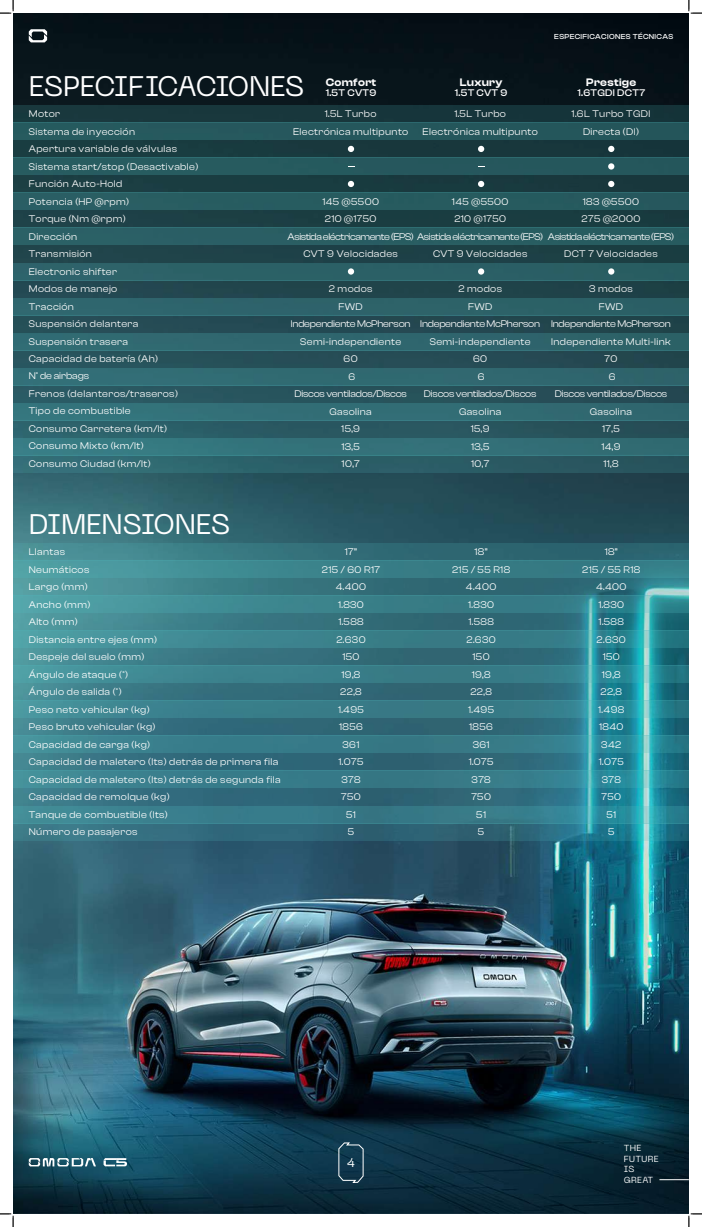
<style>
.page{position:relative;width:702px;height:1227px;background:#fff}
.page>*{position:absolute;margin:0;border:0;box-sizing:border-box;transform-origin:0 0}
.t1{font:28.12px "Neue Machina";letter-spacing:-.02em;color:#fff}
.t2{font:12.5px "Neue Machina";color:#fff}
.t3{font:600 11.25px "Clash Display";letter-spacing:.03em;color:#fff}
.t4{font:10px/17.5px "Clash Display";letter-spacing:.04em;color:#fff;text-align:center}
.t5{font:10px/17.5px "Clash Display";letter-spacing:-.02em;color:#fff;text-align:center}
.t6{font:10px/17.5px "Clash Display";color:#fff;text-align:center}
.t7{font:10px "Clash Display";letter-spacing:-.04em;color:#fff}
.t8{font:500 10px "Clash Display";letter-spacing:.03em;color:#fff}
.t9{font:8.75px/10.5px "Neue Machina";letter-spacing:.03em;color:#fff}
.t10{font:500 7.5px "Clash Display";letter-spacing:.05em;color:#fff}
</style>
<div class="page">
<img style="left:13px;top:13px;width:675px;height:1200px">
<div style="left:13px;top:105px;width:675px;height:18px;background:#18373c"></div>
<div style="left:13px;top:543px;width:675px;height:17px;background:linear-gradient(to right,#498f95,#235865)"></div>
<svg style="left:13px;top:648px;width:675px;height:17px;background:#357783"></svg>
<svg style="left:13px;top:753px;width:675px;height:17px;background:#307080"></svg>
<div style="left:13px;top:175px;width:675px;height:18px;background:#193b3f"></div>
<svg style="left:13px;top:613px;width:675px;height:17px;background:#367984"></svg>
<svg style="left:13px;top:718px;width:675px;height:17px;background:#317180"></svg>
<svg style="left:13px;top:823px;width:675px;height:17px;background:#307082"></svg>
<div style="left:13px;top:280px;width:675px;height:18px;background:#21454b"></div>
<div style="left:13px;top:140px;width:675px;height:18px;background:#18383d"></div>
<svg style="left:13px;top:578px;width:675px;height:17px;background:#3b7b85"></svg>
<svg style="left:13px;top:683px;width:675px;height:17px;background:#327481"></svg>
<svg style="left:13px;top:788px;width:675px;height:17px;background:#307082"></svg>
<div style="left:13px;top:245px;width:675px;height:18px;background:#1d4148"></div>
<div style="left:13px;top:315px;width:675px;height:18px;background:#234851"></div>
<div style="left:13px;top:385px;width:675px;height:18px;background:#27525c"></div>
<div style="left:13px;top:350px;width:675px;height:18px;background:#264d57"></div>
<div style="left:13px;top:420px;width:675px;height:18px;background:linear-gradient(to right,#2d656e,#264d56)"></div>
<div style="left:13px;top:455px;width:675px;height:18px;background:linear-gradient(to right,#336f78,#26515a)"></div>
<div style="left:13px;top:210px;width:675px;height:18px;background:#1a3d41"></div>
<svg style="left:13px;top:560px;width:675px;height:18px;background:#3d878f"></svg>
<svg style="left:13px;top:665px;width:675px;height:18px;background:#3a8691"></svg>
<svg style="left:13px;top:770px;width:675px;height:18px;background:#378290"></svg>
<div style="left:13px;top:228px;width:675px;height:17px;background:#285d62"></div>
<div style="left:13px;top:298px;width:675px;height:17px;background:#2e6369"></div>
<div style="left:13px;top:193px;width:675px;height:17px;background:#275b5f"></div>
<svg style="left:13px;top:630px;width:675px;height:18px;background:#3c8892"></svg>
<svg style="left:13px;top:735px;width:675px;height:18px;background:#38828f"></svg>
<div style="left:13px;top:158px;width:675px;height:17px;background:#26595e"></div>
<div style="left:13px;top:123px;width:675px;height:17px;background:#25575c"></div>
<svg style="left:13px;top:595px;width:675px;height:18px;background:#3e8a93"></svg>
<svg style="left:13px;top:700px;width:675px;height:18px;background:#398490"></svg>
<svg style="left:13px;top:805px;width:675px;height:18px;background:#378190"></svg>
<div style="left:13px;top:263px;width:675px;height:17px;background:#2b6066"></div>
<div style="left:13px;top:368px;width:675px;height:17px;background:#306a71"></div>
<div style="left:13px;top:438px;width:675px;height:17px;background:#33717a"></div>
<div style="left:13px;top:333px;width:675px;height:17px;background:#2f666e"></div>
<div style="left:13px;top:403px;width:675px;height:17px;background:#326d75"></div>
<svg style="left:348px;top:146px;width:6px;height:6px"></svg>
<svg style="left:348px;top:268px;width:6px;height:6px"></svg>
<svg style="left:478px;top:146px;width:6px;height:6px"></svg>
<svg style="left:478px;top:268px;width:6px;height:6px"></svg>
<svg style="left:608px;top:146px;width:6px;height:6px"></svg>
<svg style="left:608px;top:268px;width:6px;height:6px"></svg>
<svg style="left:608px;top:163px;width:6px;height:6px"></svg>
<svg style="left:29px;top:29px;width:18px;height:13px"></svg>
<svg style="left:338px;top:1142px;width:25px;height:40px"></svg>
<svg style="left:659px;top:1179px;width:29px;height:1px"></svg>
<svg style="left:103px;top:1157px;width:24px;height:9px"></svg>
<svg style="left:29px;top:1157px;width:67px;height:9px"></svg>
<svg style="left:348px;top:181px;width:6px;height:6px"></svg>
<svg style="left:478px;top:181px;width:6px;height:6px"></svg>
<svg style="left:608px;top:181px;width:6px;height:6px"></svg>
<svg style="left:0;top:0;width:14px;height:14px"></svg>
<svg style="left:0;top:1213px;width:14px;height:13px"></svg>
<svg style="left:688px;top:0;width:13px;height:14px"></svg>
<svg style="left:688px;top:1213px;width:13px;height:13px"></svg>
<h1 class="t1" style="left:29px;top:69px;width:277px">ESPECIFICACIONES</h1>
<p class="t3" style="left:325px;top:76px;width:52px">Comfort</p>
<p class="t8" style="left:325px;top:87px;width:52px">1.5T CVT9</p>
<p class="t3" style="left:459px;top:76px;width:44px">Luxury</p>
<p class="t8" style="left:454px;top:87px;width:54px">1.5T CVT 9</p>
<p class="t10" style="left:554px;top:32px;width:120px">ESPECIFICACIONES TÉCNICAS</p>
<p class="t3" style="left:586px;top:76px;width:51px">Prestige</p>
<p class="t8" style="left:577px;top:87px;width:69px">1.6TGDI DCT7</p>
<p class="t4" style="left:571px;top:105px;width:80px">1.6L Turbo TGDI<br>Directa (DI)</p>
<p class="t4" style="left:29px;top:105px;width:171px;text-align:left">Motor<br>Sistema de inyección<br>Apertura variable de válvulas<br>Sistema start/stop (Desactivable)<br>Función Auto-Hold<br>Potencia (HP @rpm)<br>Torque (Nm @rpm)<br>Dirección<br>Transmisión<br>Electronic shifter<br>Modos de manejo<br>Tracción<br>Suspensión delantera<br>Suspensión trasera<br>Capacidad de batería (Ah)<br>N° de airbags<br>Frenos (delanteros/traseros)<br>Tipo de combustible<br>Consumo Carretera (km/lt)<br>Consumo Mixto (km/lt)<br>Consumo Ciudad (km/lt)</p>
<p class="t4" style="left:293px;top:105px;width:117px">1.5L Turbo<br>Electrónica multipunto</p>
<p class="t4" style="left:422px;top:105px;width:117px">1.5L Turbo<br>Electrónica multipunto</p>
<p class="t4" style="left:322px;top:192px;width:58px">145 @5500</p>
<p class="t4" style="left:325px;top:210px;width:53px">210 @1750</p>
<p class="t7" style="left:287px;top:231px;width:257px">Asistida eléctricamente (EPS) Asistida eléctricamente (EPS)</p>
<p class="t4" style="left:303px;top:245px;width:96px">CVT 9 Velocidades</p>
<p class="t5" style="left:290px;top:280px;width:121px">2 modos<br>FWD<br>Independiente McPherson<br>Semi-independiente<br>60<br>6<br>Discos ventilados/Discos<br>Gasolina<br>15,9<br>13,5<br>10,7</p>
<p class="t4" style="left:451px;top:192px;width:58px;text-align:left">145 @5500<br>210 @1750</p>
<p class="t4" style="left:433px;top:245px;width:96px">CVT 9 Velocidades</p>
<p class="t5" style="left:420px;top:280px;width:121px">2 modos<br>FWD<br>Independiente McPherson<br>Semi-independiente<br>60<br>6<br>Discos ventilados/Discos<br>Gasolina<br>15,9<br>13,5<br>10,7</p>
<p class="t6" style="left:547px;top:192px;width:127px">183 @5500<br>275 @2000<br>Asistida eléctricamente (EPS)<br>DCT 7 Velocidades</p>
<p class="t5" style="left:550px;top:280px;width:121px">3 modos<br>FWD<br>Independiente McPherson<br>Independiente Multi-link<br>70<br>6<br>Discos ventilados/Discos<br>Gasolina<br>17,5<br>14,9<br>11,8</p>
<h1 class="t1" style="left:29px;top:506px;width:203px">DIMENSIONES</h1>
<p class="t4" style="left:29px;top:543px;width:253px;text-align:left">Llantas<br>Neumáticos<br>Largo (mm)<br>Ancho (mm)<br>Alto (mm)<br>Distancia entre ejes (mm)<br>Despeje del suelo (mm)<br>Ángulo de ataque (°)<br>Ángulo de salida (°)<br>Peso neto vehicular (kg)<br>Peso bruto vehicular (kg)<br>Capacidad de carga (kg)<br>Capacidad de maletero (lts) detrás de primera fila<br>Capacidad de maletero (lts) detrás de segunda fila<br>Capacidad de remolque (kg)<br>Tanque de combustible (lts)<br>Número de pasajeros</p>
<p class="t4" style="left:322px;top:543px;width:59px">17”<br>215 / 60 R17<br>4.400<br>1.830<br>1.588<br>2.630<br>150<br>19,8<br>22,8<br>1.495<br>1856<br>361<br>1.075<br>378<br>750<br>51<br>5</p>
<p class="t4" style="left:452px;top:543px;width:59px">18”<br>215 / 55 R18<br>4.400<br>1.830<br>1.588<br>2.630<br>150<br>19,8<br>22,8<br>1.495<br>1856<br>361<br>1.075<br>378<br>750<br>51<br>5</p>
<p class="t4" style="left:582px;top:543px;width:59px">18”<br>215 / 55 R18<br>4.400<br>1.830<br>1.588<br>2.630<br>150<br>19,8<br>22,8<br>1.498<br>1840<br>342<br>1.075<br>378<br>750<br>51<br>5</p>
<p class="t2" style="left:346px;top:1154px;width:10px">4</p>
<p class="t9" style="left:623px;top:1142px;width:36px">THE<br>FUTURE<br>IS<br>GREAT</p>
</div>
